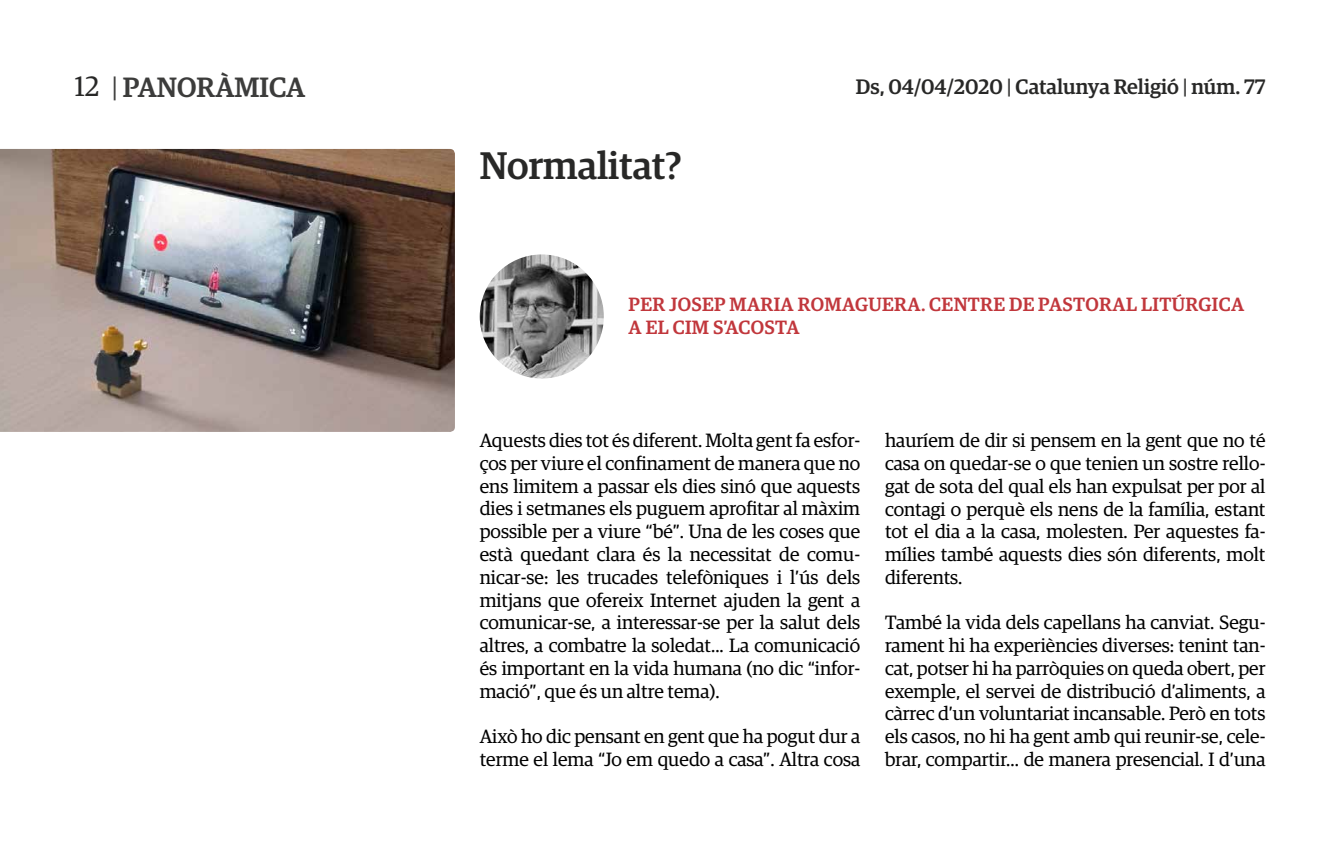
<style>
.page{position:relative;width:1340px;height:844px;background:#fff}
.page>*{position:absolute;margin:0;border:0;box-sizing:border-box;transform-origin:0 0}
.t1{font:500 38.5px "Guardian Egyp";color:#282827}
.t2{font:500 28px "Guardian Egyp";color:#3c3c3b}
.t3{font:500 21px "Guardian Egyp";color:#282827}
.t4{font:19.25px/22.8px "Guardian Egyp";color:#000;text-align:justify}
.t5{font:500 19.25px/22.8px "Guardian Egyp";letter-spacing:.02em;color:#c1373c}
.s1{font-weight:400;color:#282827}
.s2{font-weight:400}
.s3{color:#3c3c3b}
</style>
<div class="page">
<img style="left:0;top:149px;width:455px;height:283px">
<img style="left:480px;top:254px;width:124px;height:124px;border-radius:62px">
<h2 class="t2" style="left:74px;top:67px;width:232px"><span class="s1">12</span> <span class="s2">|</span> PANORÀMICA</h2>
<p class="t3" style="left:855px;top:71px;width:411px">Ds, 04/04/2020 <span class="s3">|</span> Catalunya Religió <span class="s3">|</span> núm. 77</p>
<h1 class="t1" style="left:480px;top:138px;width:204px">Normalitat?</h1>
<p class="t5" style="left:628px;top:291px;width:617px">PER JOSEP MARIA ROMAGUERA. CENTRE DE PASTORAL LITÚRGICA<br>A EL CIM S’ACOSTA</p>
<p class="t4" style="left:480px;top:428px;width:382px">Aquests dies tot és diferent. Molta gent fa esfor&shy;ços per viure el confinament de manera que no ens limitem a passar els dies sinó que aquests dies i setmanes els puguem aprofitar al màxim possible per a viure “bé”. Una de les coses que està quedant clara és la necessitat de comu&shy;nicar-se: les trucades telefòniques i l’ús dels mitjans que ofereix Internet ajuden la gent a comunicar-se, a interessar-se per la salut dels altres, a combatre la soledat... La comunicació és important en la vida humana (no dic “infor&shy;mació”, que és un altre tema).</p>
<p class="t4" style="left:480px;top:723px;width:382px">Això ho dic pensant en gent que ha pogut dur a terme el lema “Jo em quedo a casa”. Altra cosa</p>
<p class="t4" style="left:885px;top:428px;width:382px">hauríem de dir si pensem en la gent que no té casa on quedar-se o que tenien un sostre rello&shy;gat de sota del qual els han expulsat per por al contagi o perquè els nens de la família, estant tot el dia a la casa, molesten. Per aquestes fa&shy;mílies també aquests dies són diferents, molt diferents.</p>
<p class="t4" style="left:885px;top:610px;width:382px">També la vida dels capellans ha canviat. Segu&shy;rament hi ha experiències diverses: tenint tan&shy;cat, potser hi ha parròquies on queda obert, per exemple, el servei de distribució d’aliments, a càrrec d’un voluntariat incansable. Però en tots els casos, no hi ha gent amb qui reunir-se, cele&shy;brar, compartir... de manera presencial. I d’una</p>
</div>
